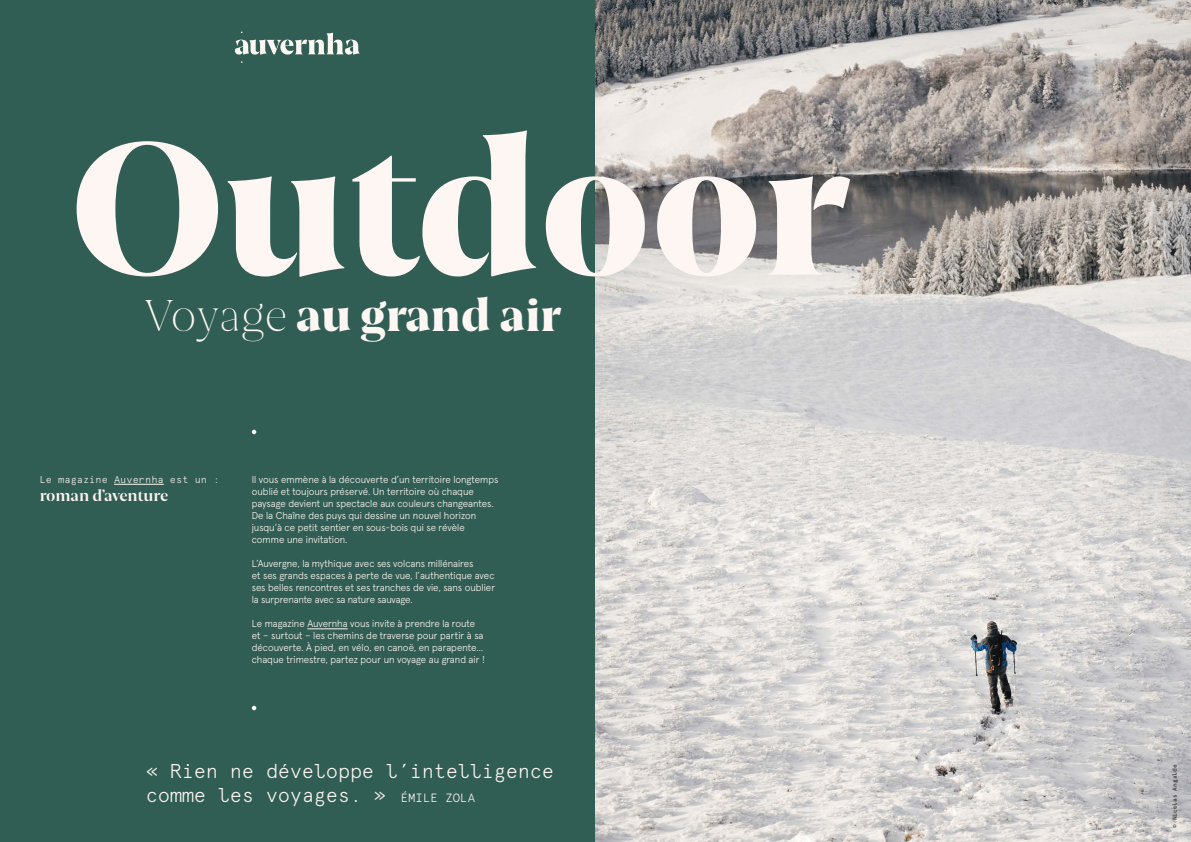
<style>
.page{position:relative;width:1191px;height:842px;background:#315e54}
.page>*{position:absolute;margin:0;border:0;box-sizing:border-box;transform-origin:0 0}
.t1{font:900 180.3px "Joane";color:#fef6f2}
.t2{font:900 43px "Joane";color:#fef6f2}
.t3{font:300 20px/24px "Apercu Mono Pro";letter-spacing:-.02em;color:#fef6f2}
.t4{font:700 15px "Joane";letter-spacing:-.005em;color:#fef6f2}
.t5{font:300 10px/12px "Apercu Pro";color:#fef6f2}
.t6{font:300 10px "Apercu Mono Pro";color:#fef6f2}
.t7{font:500 6px "Apercu Mono Pro";color:#000}
.s1{font-weight:100}
.s2{font-size:12px}
</style>
<div class="page">
<img style="left:595px;top:0;width:596px;height:842px">
<svg style="left:235px;top:32px;width:125px;height:23px"></svg>
<hr style="left:114px;top:484px;width:50px;height:1px;background:#fef6f2">
<hr style="left:307px;top:628px;width:41px;height:1px;background:#fef6f2">
<svg style="left:252px;top:430px;width:4px;height:4px"></svg>
<svg style="left:252px;top:706px;width:4px;height:4px"></svg>
<h1 class="t1" style="left:70px;top:79px;width:778px">Outdoor</h1>
<h2 class="t2" style="left:146px;top:284px;width:416px"><span class="s1">Voyage</span> au grand air</h2>
<p class="t6" style="left:40px;top:471px;width:181px">Le magazine Auvernha est un :</p>
<h3 class="t4" style="left:40px;top:485px;width:130px">roman d’aventure</h3>
<p class="t5" style="left:252px;top:473px;width:248px">Il vous emmène à la découverte d’un territoire longtemps oublié et toujours préservé. Un territoire où chaque paysage devient un spectacle aux couleurs changeantes.<br>De la Chaîne des puys qui dessine un nouvel horizon jusqu’à ce petit sentier en sous-bois qui se révèle comme une invitation.</p>
<p class="t5" style="left:252px;top:557px;width:245px">L’Auvergne, la mythique avec ses volcans millénaires<br>et ses grands espaces à perte de vue, l’authentique avec ses belles rencontres et ses tranches de vie, sans oublier la surprenante avec sa nature sauvage.</p>
<p class="t5" style="left:252px;top:617px;width:235px">Le magazine Auvernha vous invite à prendre la route et – surtout – les chemins de traverse pour partir à sa découverte. À pied, en vélo, en canoë, en parapente… chaque trimestre, partez pour un voyage au grand air !</p>
<h3 class="t3" style="left:146px;top:758px;width:410px">« Rien ne développe l’intelligence comme les voyages. » <span class="s2">ÉMILE ZOLA</span></h3>
<p class="t7" style="left:1170px;top:828px;width:65px;rotate:-90deg">© Nicolas Angalde</p>
</div>
